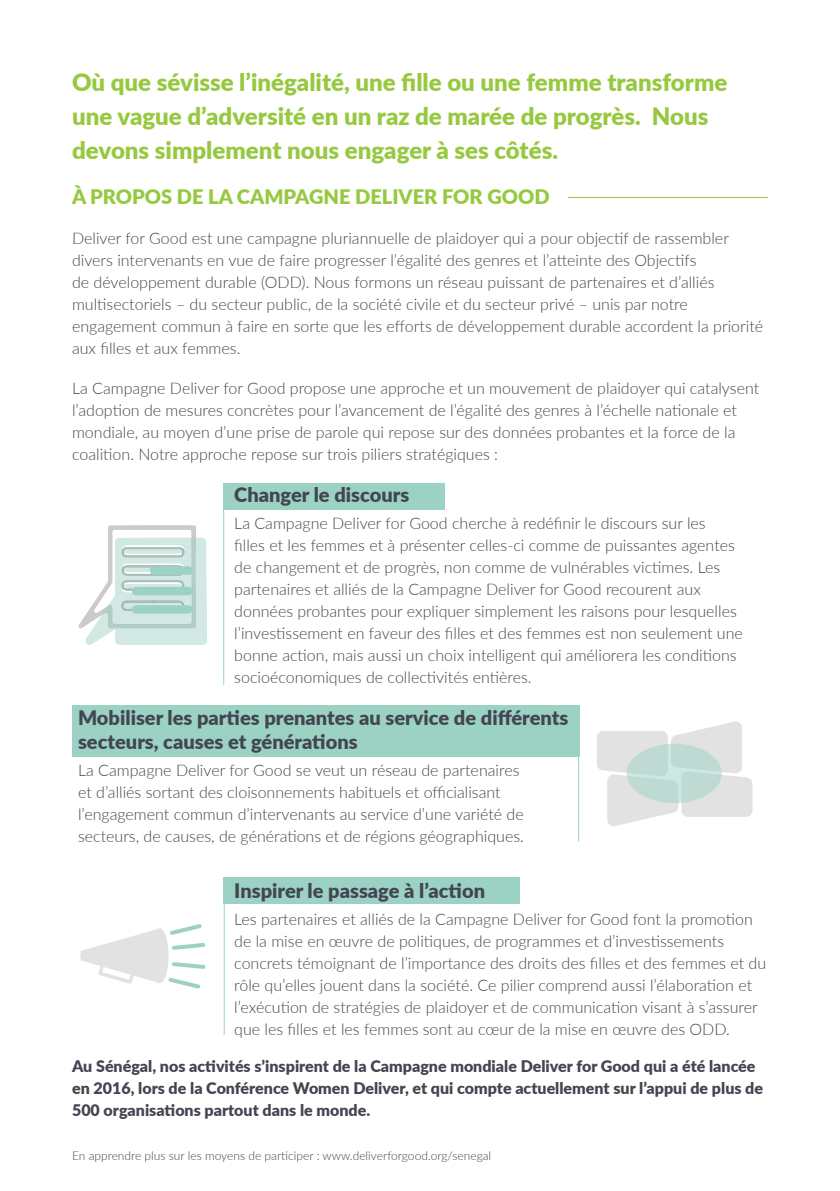
<style>
.page{position:relative;width:840px;height:1191px;background:#fff}
.page>*{position:absolute;margin:0;border:0;box-sizing:border-box;transform-origin:0 0}
.t1{font:900 24px/34px "Lato";color:#96c93f}
.t2{font:900 20px/24px "Lato";color:#434651}
.t3{font:900 20px "Lato";color:#96c93f}
.t4{font:300 16px/22px "Lato";color:#434651}
.t5{font:900 16px/22px "Lato";color:#434651}
.t6{font:300 12px "Lato";color:#434651}
</style>
<div class="page">
<hr style="left:567px;top:197px;width:200px;height:1px;background:#96c93f">
<div style="left:223px;top:483px;width:221px;height:27px;background:#9cd2c4"></div>
<hr style="left:223px;top:485px;width:1px;height:200px;background:#9cd2c4">
<svg style="left:78px;top:525px;width:129px;height:120px"></svg>
<div style="left:223px;top:877px;width:296px;height:27px;background:#9cd2c4"></div>
<hr style="left:223px;top:877px;width:1px;height:158px;background:#9cd2c4">
<svg style="left:80px;top:924px;width:126px;height:65px"></svg>
<div style="left:72px;top:704px;width:506px;height:52px;background:#9cd2c4"></div>
<hr style="left:577px;top:706px;width:1px;height:135px;background:#9cd2c4">
<svg style="left:597px;top:721px;width:155px;height:105px"></svg>
<div style="left:626px;top:743px;width:95px;height:60px;background:linear-gradient(to right,#c3dcd6,#c0dcd5);border-radius:50%"></div>
<p class="t1" style="left:72px;top:65px;width:656px">Où que sévisse l’inégalité, une fille ou une femme transforme une vague d’adversité en un raz de marée de progrès. Nous devons simplement nous engager à ses côtés.</p>
<p class="t3" style="left:72px;top:182px;width:479px">À PROPOS DE LA CAMPAGNE DELIVER FOR GOOD</p>
<p class="t4" style="left:72px;top:227px;width:692px">Deliver for Good est une campagne pluriannuelle de plaidoyer qui a pour objectif de rassembler divers intervenants en vue de faire progresser l’égalité des genres et l’atteinte des Objectifs<br>de développement durable (ODD). Nous formons un réseau puissant de partenaires et d’alliés multisectoriels – du secteur public, de la société civile et du secteur privé – unis par notre engagement commun à faire en sorte que les efforts de développement durable accordent la priorité aux filles et aux femmes.</p>
<p class="t4" style="left:72px;top:377px;width:688px">La Campagne Deliver for Good propose une approche et un mouvement de plaidoyer qui catalysent l’adoption de mesures concrètes pour l’avancement de l’égalité des genres à l’échelle nationale et mondiale, au moyen d’une prise de parole qui repose sur des données probantes et la force de la coalition. Notre approche repose sur trois piliers stratégiques :</p>
<p class="t2" style="left:234px;top:482px;width:176px">Changer le discours</p>
<p class="t4" style="left:234px;top:512px;width:510px">La Campagne Deliver for Good cherche à redéfinir le discours sur les<br>filles et les femmes et à présenter celles-ci comme de puissantes agentes de changement et de progrès, non comme de vulnérables victimes. Les partenaires et alliés de la Campagne Deliver for Good recourent aux données probantes pour expliquer simplement les raisons pour lesquelles l’investissement en faveur des filles et des femmes est non seulement une bonne action, mais aussi un choix intelligent qui améliorera les conditions socioéconomiques de collectivités entières.</p>
<p class="t2" style="left:78px;top:704px;width:491px">Mobiliser les parties prenantes au service de différents secteurs, causes et générations</p>
<p class="t4" style="left:78px;top:758px;width:447px">La Campagne Deliver for Good se veut un réseau de partenaires et d’alliés sortant des cloisonnements habituels et officialisant l’engagement commun d’intervenants au service d’une variété de secteurs, de causes, de générations et de régions géographiques.</p>
<p class="t2" style="left:234px;top:878px;width:252px">Inspirer le passage à l’action</p>
<p class="t4" style="left:234px;top:907px;width:533px">Les partenaires et alliés de la Campagne Deliver for Good font la promotion de la mise en œuvre de politiques, de programmes et d’investissements concrets témoignant de l’importance des droits des filles et des femmes et du rôle qu’elles jouent dans la société. Ce pilier comprend aussi l’élaboration et l’exécution de stratégies de plaidoyer et de communication visant à s’assurer que les filles et les femmes sont au cœur de la mise en œuvre des ODD.</p>
<p class="t5" style="left:72px;top:1054px;width:692px">Au Sénégal, nos activités s’inspirent de la Campagne mondiale Deliver for Good qui a été lancée en 2016, lors de la Conférence Women Deliver, et qui compte actuellement sur l’appui de plus de<br>500 organisations partout dans le monde.</p>
<p class="t6" style="left:72px;top:1147px;width:420px">En apprendre plus sur les moyens de participer : www.deliverforgood.org/senegal</p>
</div>
